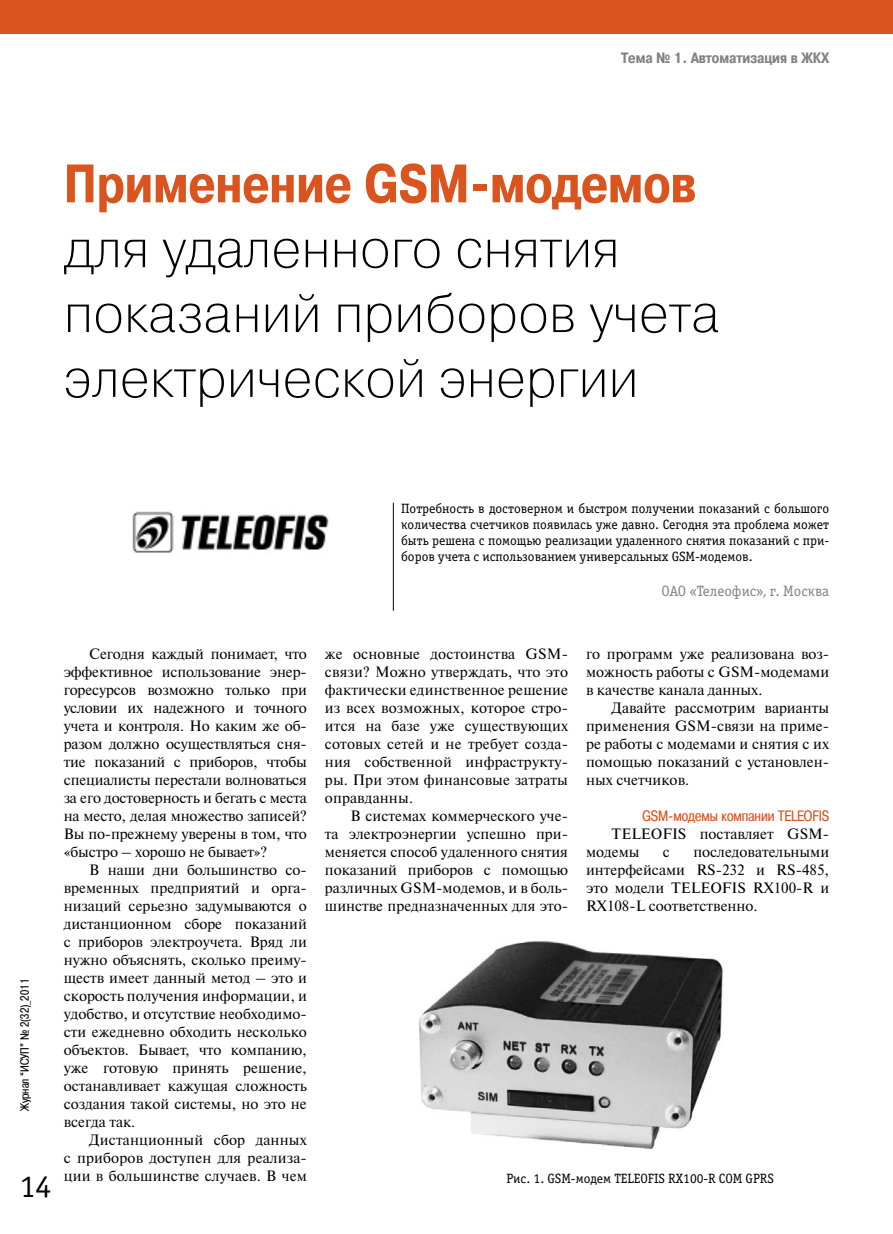
<style>
.page{position:relative;width:893px;height:1234px;background:#fff}
.page>*{position:absolute;margin:0;border:0;box-sizing:border-box;transform-origin:0 0}
.t1{font:54px/64.8px "Pragmatica Light C";color:#000}
.t2{font:700 54px "Pragmatica Cond C";color:#d9541e}
.t3{font:31.5px "Officina Serif C";color:#000}
.t4{font:15px/18px "Newton C";color:#000;text-align:justify}
.t5{font:15px "Pragmatica Cond C";color:#d9541e}
.t6{font:700 15px "Pragmatica Cond C";color:#808285}
.t7{font:15px "Officina Serif C";color:#808285}
.t8{font:13.5px/16.2px "Officina Serif C";color:#000;text-align:justify}
.t9{font:12px "Pragmatica Cond C";color:#000}
</style>
<div class="page">
<div style="left:0;top:0;width:893px;height:34px;background:#d9541e"></div>
<hr style="left:393px;top:502px;width:1px;height:108px;background:#000">
<img style="left:132px;top:511px;width:197px;height:42px">
<img style="left:419px;top:941px;width:304px;height:208px">
<p class="t6" style="left:621px;top:50px;width:210px">Тема № 1. Автоматизация в ЖКХ</p>
<h1 class="t2" style="left:64px;top:154px;width:634px">Применение GSM-модемов</h1>
<h1 class="t1" style="left:64px;top:216px;width:658px">для удаленного снятия показаний приборов учета электрической энергии</h1>
<p class="t8" style="left:401px;top:500px;width:430px">Потребность в достоверном и быстром получении показаний с большого количества счетчиков появилась уже давно. Сегодня эта проблема может быть решена с помощью реализации удаленного снятия показаний с при&shy;боров учета с использованием универсальных GSM-модемов.</p>
<p class="t7" style="left:661px;top:583px;width:169px">ОАО «Телеофис», г. Москва</p>
<p class="t9" style="left:18px;top:1110px;width:134px;rotate:-90deg">Журнал “ИСУП” № 2(32)_2011</p>
<h2 class="t3" style="left:20px;top:1168px;width:33px">14</h2>
<p class="t4" style="left:64px;top:644px;width:245px;text-indent:26px">Сегодня каждый понимает, что эффективное использование энер&shy;горесурсов возможно только при условии их надежного и точного учета и контроля. Но каким же об&shy;разом должно осуществляться сня&shy;тие показаний с приборов, чтобы специалисты перестали волноваться за его достоверность и бегать с места на место, делая множество записей?<br>Вы по-прежнему уверены в том, что «быстро – хорошо не бывает»?</p>
<p class="t4" style="left:64px;top:860px;width:245px;text-indent:26px">В наши дни большинство со&shy;временных предприятий и орга&shy;низаций серьезно задумываются о дистанционном сборе показаний с приборов электроучета. Вряд ли нужно объяснять, сколько преиму&shy;ществ имеет данный метод – это и скорость получения информации, и удобство, и отсутствие необходимо&shy;сти ежедневно обходить несколько объектов. Бывает, что компанию, уже готовую принять решение, останавливает кажущая сложность создания такой системы, но это не всегда так.</p>
<p class="t4" style="left:64px;top:1130px;width:245px;text-indent:26px">Дистанционный сбор данных с приборов доступен для реализа&shy;ции в большинстве случаев. В чем</p>
<p class="t4" style="left:325px;top:644px;width:245px">же основные достоинства GSM&shy;связи? Можно утверждать, что это фактически единственное решение из всех возможных, которое стро&shy;ится на базе уже существующих сотовых сетей и не требует созда&shy;ния собственной инфраструкту&shy;ры. При этом финансовые затраты оправданны.</p>
<p class="t4" style="left:325px;top:806px;width:245px;text-indent:26px">В системах коммерческого уче&shy;та электроэнергии успешно при&shy;меняется способ удаленного снятия показаний приборов с помощью различных GSM-модемов, и в боль&shy;шинстве предназначенных для это-</p>
<p class="t4" style="left:586px;top:644px;width:245px">го программ уже реализована воз&shy;можность работы с GSM-модемами в качестве канала данных.</p>
<p class="t4" style="left:586px;top:698px;width:245px;text-indent:26px">Давайте рассмотрим варианты применения GSM-связи на приме&shy;ре работы с модемами и снятия с их помощью показаний с установлен&shy;ных счетчиков.</p>
<p class="t5" style="left:643px;top:807px;width:188px">GSM-модемы компании TELEOFIS</p>
<p class="t4" style="left:586px;top:824px;width:245px;text-indent:26px">TELEOFIS поставляет GSM&shy;модемы</p>
<p class="t4" style="left:586px;top:842px;width:245px;text-indent:107px">последовательными интерфейсами RS-232 и RS-485, это модели TELEOFIS RX100-R и RX108-L соответственно.</p>
<p class="t4" style="left:663px;top:842px;width:9px">с</p>
<p class="t8" style="left:506px;top:1170px;width:269px">Рис. 1. GSM-модем TELEOFIS RX100-R COM GPRS</p>
</div>
